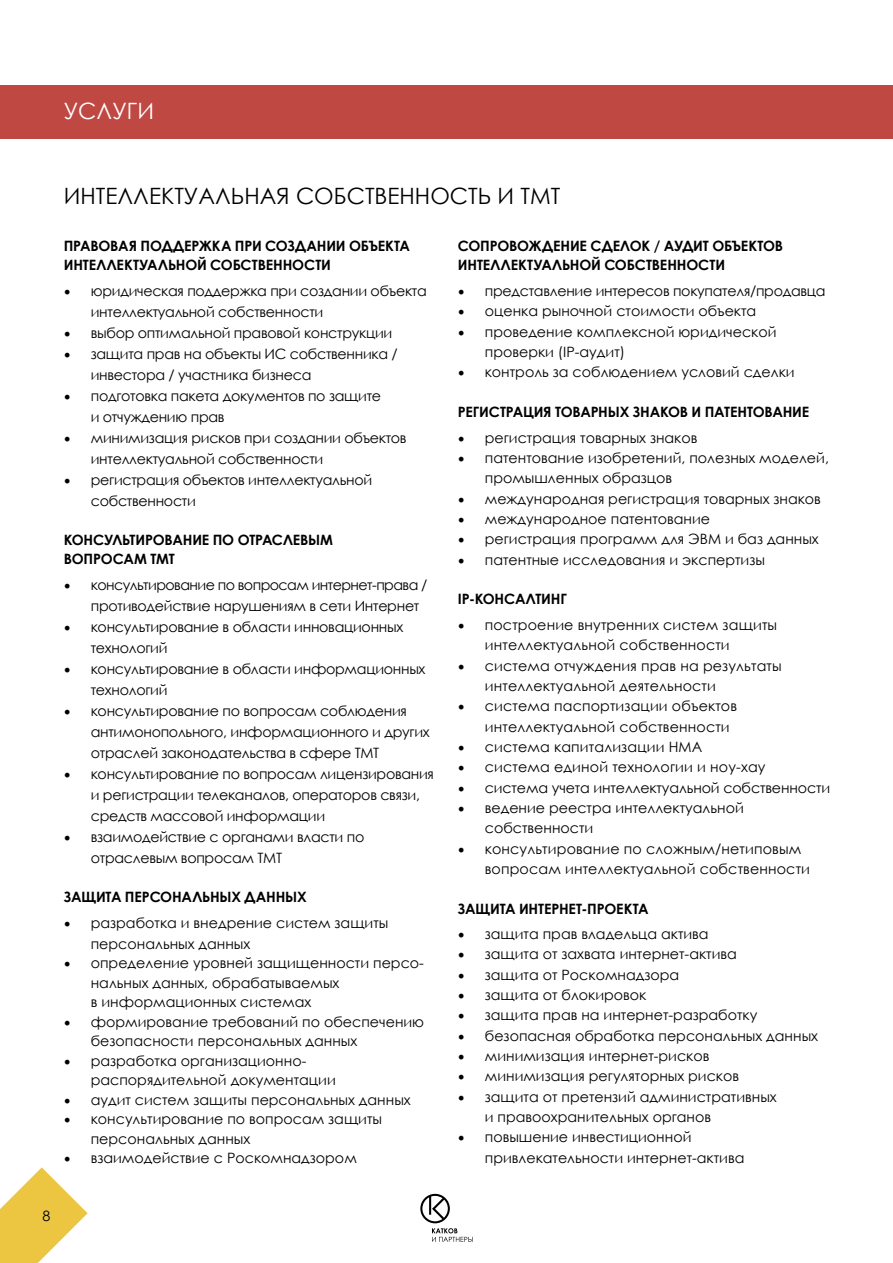
<style>
.page{position:relative;width:893px;height:1263px;background:#fff}
.page>*{position:absolute;margin:0;border:0;box-sizing:border-box;transform-origin:0 0}
.t1{font:22.5px "Century Gothic";color:#000}
.t2{font:22.5px "Century Gothic";color:#fff}
.t3{font:14.25px/20.2px "Century Gothic";color:#000}
.t4{font:14.25px/21px "Century Gothic";letter-spacing:-.02em;color:#000}
.t5{font:700 14.25px/19.5px "Century Gothic";letter-spacing:-.015em;color:#000}
.t6{font:14.25px/21px "Century Gothic";letter-spacing:-.04em;color:#000}
.s1{font-family:"Minion Pro";font-size:18px}
</style>
<div class="page">
<svg style="left:0;top:1167px;width:88px;height:96px"></svg>
<svg style="left:420px;top:1194px;width:53px;height:48px"></svg>
<div style="left:0;top:85px;width:893px;height:53px;background:#bf4843"></div>
<h1 class="t2" style="left:64px;top:96px;width:92px">УСЛУГИ</h1>
<h1 class="t1" style="left:64px;top:180px;width:498px">ИНТЕЛЛЕКТУАЛЬНАЯ СОБСТВЕННОСТЬ И ТМТ</h1>
<p class="t5" style="left:64px;top:235px;width:348px">ПРАВОВАЯ ПОДДЕРЖКА ПРИ СОЗДАНИИ ОБЪЕКТА<br>ИНТЕЛЛЕКТУАЛЬНОЙ СОБСТВЕННОСТИ</p>
<p class="t4" style="left:91px;top:280px;width:337px;text-indent:-27px"><span class="s1">•</span> юридическая поддержка при создании объекта интеллектуальной собственности</p>
<p class="t4" style="left:64px;top:322px;width:330px"><span class="s1">•</span> выбор оптимальной правовой конструкции</p>
<p class="t4" style="left:91px;top:343px;width:308px;text-indent:-27px"><span class="s1">•</span> защита прав на объекты ИС собственника / инвестора / участника бизнеса</p>
<p class="t4" style="left:91px;top:385px;width:292px;text-indent:-27px"><span class="s1">•</span> подготовка пакета документов по защите и отчуждению прав</p>
<p class="t4" style="left:91px;top:427px;width:317px;text-indent:-27px"><span class="s1">•</span> минимизация рисков при создании объектов интеллектуальной собственности</p>
<p class="t4" style="left:91px;top:469px;width:283px;text-indent:-27px"><span class="s1">•</span> регистрация объектов интеллектуальной собственности</p>
<p class="t5" style="left:64px;top:529px;width:271px">КОНСУЛЬТИРОВАНИЕ ПО ОТРАСЛЕВЫМ<br>ВОПРОСАМ ТМТ</p>
<p class="t6" style="left:91px;top:574px;width:338px;text-indent:-27px"><span class="s1">•</span> консультирование по вопросам интернет-права / противодействие нарушениям в сети Интернет</p>
<p class="t4" style="left:91px;top:616px;width:314px;text-indent:-27px"><span class="s1">•</span> консультирование в области инновационных технологий</p>
<p class="t4" style="left:91px;top:658px;width:336px;text-indent:-27px"><span class="s1">•</span> консультирование в области информационных технологий</p>
<p class="t4" style="left:91px;top:700px;width:340px;text-indent:-27px"><span class="s1">•</span> консультирование по вопросам соблюдения антимонопольного, информационного и других отраслей законодательства в сфере TMT</p>
<p class="t4" style="left:91px;top:763px;width:345px;text-indent:-27px"><span class="s1">•</span> консультирование по вопросам лицензирования и регистрации телеканалов, операторов связи, средств массовой информации</p>
<p class="t4" style="left:91px;top:826px;width:275px;text-indent:-27px"><span class="s1">•</span> взаимодействие с органами власти по отраслевым вопросам ТМТ</p>
<p class="t5" style="left:64px;top:886px;width:245px">ЗАЩИТА ПЕРСОНАЛЬНЫХ ДАННЫХ</p>
<p class="t3" style="left:91px;top:912px;width:299px;line-height:21px;text-indent:-27px"><span class="s1">•</span> разработка и внедрение систем защиты персональных данных</p>
<p class="t3" style="left:91px;top:953px;width:335px;line-height:19.5px;text-indent:-27px"><span class="s1">•</span> определение уровней защищенности персо&shy;нальных данных, обрабатываемых<br>в информационных системах</p>
<p class="t3" style="left:91px;top:1011px;width:335px;line-height:19.5px;text-indent:-27px"><span class="s1">•</span> формирование требований по обеспечению безопасности персональных данных</p>
<p class="t3" style="left:91px;top:1050px;width:247px;line-height:19.5px;text-indent:-27px"><span class="s1">•</span> разработка организационно&shy;распорядительной документации</p>
<p class="t3" style="left:64px;top:1089px;width:348px"><span class="s1">•</span> аудит систем защиты персональных данных</p>
<p class="t3" style="left:91px;top:1109px;width:293px;line-height:19.5px;text-indent:-27px"><span class="s1">•</span> консультирование по вопросам защиты персональных данных</p>
<p class="t3" style="left:64px;top:1147px;width:295px"><span class="s1">•</span> взаимодействие с Роскомнадзором</p>
<p class="t5" style="left:458px;top:235px;width:327px">СОПРОВОЖДЕНИЕ СДЕЛОК / АУДИТ ОБЪЕКТОВ<br>ИНТЕЛЛЕКТУАЛЬНОЙ СОБСТВЕННОСТИ</p>
<p class="t4" style="left:458px;top:280px;width:369px"><span class="s1">•</span> представление интересов покупателя/продавца</p>
<p class="t3" style="left:458px;top:301px;width:300px"><span class="s1">•</span> оценка рыночной стоимости объекта</p>
<p class="t3" style="left:485px;top:321px;width:293px;text-indent:-27px"><span class="s1">•</span> проведение комплексной юридической проверки (IP-аудит)</p>
<p class="t3" style="left:458px;top:362px;width:338px"><span class="s1">•</span> контроль за соблюдением условий сделки</p>
<p class="t5" style="left:458px;top:401px;width:353px">РЕГИСТРАЦИЯ ТОВАРНЫХ ЗНАКОВ И ПАТЕНТОВАНИЕ</p>
<p class="t3" style="left:458px;top:427px;width:241px"><span class="s1">•</span> регистрация товарных знаков</p>
<p class="t3" style="left:485px;top:447px;width:346px;text-indent:-27px"><span class="s1">•</span> патентование изобретений, полезных моделей, промышленных образцов</p>
<p class="t3" style="left:458px;top:488px;width:365px"><span class="s1">•</span> международная регистрация товарных знаков</p>
<p class="t3" style="left:458px;top:508px;width:254px"><span class="s1">•</span> международное патентование</p>
<p class="t3" style="left:458px;top:529px;width:362px"><span class="s1">•</span> регистрация программ для ЭВМ и баз данных</p>
<p class="t3" style="left:458px;top:549px;width:309px"><span class="s1">•</span> патентные исследования и экспертизы</p>
<p class="t5" style="left:458px;top:589px;width:111px">IP-КОНСАЛТИНГ</p>
<p class="t3" style="left:485px;top:614px;width:294px;text-indent:-27px"><span class="s1">•</span> построение внутренних систем защиты интеллектуальной собственности</p>
<p class="t3" style="left:485px;top:655px;width:298px;text-indent:-27px"><span class="s1">•</span> система отчуждения прав на результаты интеллектуальной деятельности</p>
<p class="t3" style="left:485px;top:696px;width:254px;text-indent:-27px"><span class="s1">•</span> система паспортизации объектов интеллектуальной собственности</p>
<p class="t3" style="left:458px;top:736px;width:246px"><span class="s1">•</span> система капитализации НМА</p>
<p class="t3" style="left:458px;top:757px;width:309px"><span class="s1">•</span> система единой технологии и ноу-хау</p>
<p class="t3" style="left:458px;top:777px;width:374px"><span class="s1">•</span> система учета интеллектуальной собственности</p>
<p class="t3" style="left:485px;top:797px;width:260px;text-indent:-27px"><span class="s1">•</span> ведение реестра интеллектуальной собственности</p>
<p class="t3" style="left:485px;top:838px;width:327px;text-indent:-27px"><span class="s1">•</span> консультирование по сложным/нетиповым вопросам интеллектуальной собственности</p>
<p class="t5" style="left:458px;top:898px;width:192px">ЗАЩИТА ИНТЕРНЕТ-ПРОЕКТА</p>
<p class="t3" style="left:458px;top:924px;width:252px"><span class="s1">•</span> защита прав владельца актива</p>
<p class="t3" style="left:458px;top:944px;width:281px"><span class="s1">•</span> защита от захвата интернет-актива</p>
<p class="t3" style="left:458px;top:964px;width:223px"><span class="s1">•</span> защита от Роскомнадзора</p>
<p class="t3" style="left:458px;top:985px;width:190px"><span class="s1">•</span> защита от блокировок</p>
<p class="t3" style="left:458px;top:1005px;width:301px"><span class="s1">•</span> защита прав на интернет-разработку</p>
<p class="t3" style="left:458px;top:1025px;width:362px"><span class="s1">•</span> безопасная обработка персональных данных</p>
<p class="t3" style="left:458px;top:1046px;width:253px"><span class="s1">•</span> минимизация интернет-рисков</p>
<p class="t3" style="left:458px;top:1066px;width:283px"><span class="s1">•</span> минимизация регуляторных рисков</p>
<p class="t3" style="left:485px;top:1086px;width:293px;text-indent:-27px"><span class="s1">•</span> защита от претензий административных и правоохранительных органов</p>
<p class="t3" style="left:485px;top:1127px;width:261px;text-indent:-27px"><span class="s1">•</span> повышение инвестиционной привлекательности интернет-актива</p>
<p class="t3" style="left:43px;top:1206px;width:9px">8</p>
</div>
